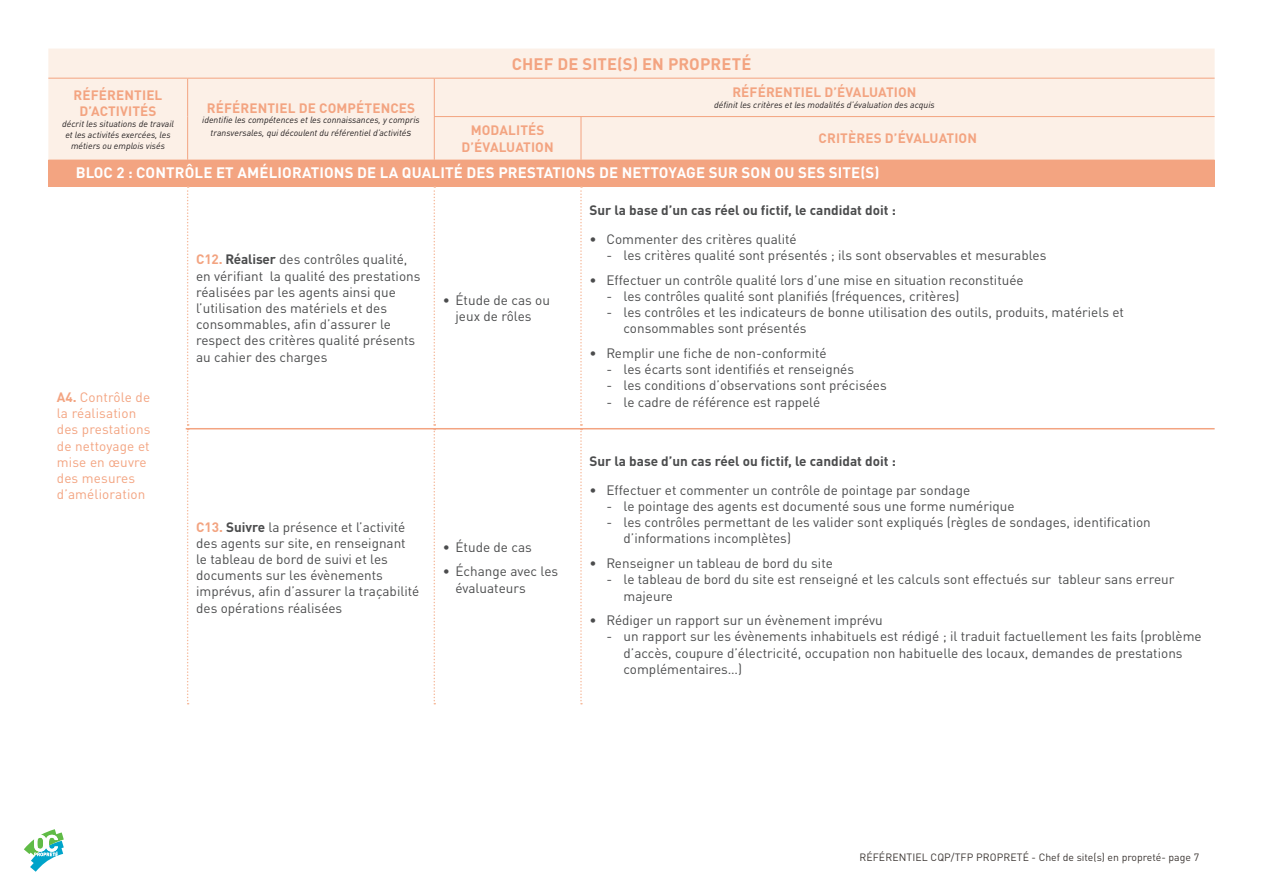
<style>
.page{position:relative;width:1263px;height:893px;background:#fff}
.page>*{position:absolute;margin:0;border:0;box-sizing:border-box;transform-origin:0 0}
.t1{font:700 16.5px "DIN Pro";letter-spacing:.01em;color:#f3a481}
.t2{font:700 15px "DIN Pro";letter-spacing:.01em;color:#fff}
.t3{font:13.5px/16.2px "DIN Pro";color:#4b4c4d}
.t4{font:700 13.5px "DIN Pro";letter-spacing:.01em;color:#f3a481}
.t5{font:13.5px/16.2px "DIN Pro";letter-spacing:.01em;color:#f3a481}
.t6{font:700 13.5px "DIN Pro";color:#4b4c4d}
.t7{font:10.5px "DIN Pro";letter-spacing:.005em;color:#3b3532}
.t8{font:italic 9px/10.8px "DIN Pro";color:#231f20;text-align:center}
.s1{font-size:10.5px}
.s2{font-weight:700}
.s3{font-weight:700;color:#f3a481}
</style>
<div class="page">
<svg style="left:24px;top:829px;width:40px;height:43px"></svg>
<div style="left:48px;top:49px;width:1166px;height:111px;background:#fcf0e7"></div>
<div style="left:48px;top:160px;width:1166px;height:26px;background:#f3a481"></div>
<svg style="left:187px;top:186px;width:2px;height:518px"></svg>
<svg style="left:433px;top:186px;width:2px;height:518px"></svg>
<svg style="left:580px;top:186px;width:2px;height:518px"></svg>
<hr style="left:581px;top:117px;width:1px;height:43px;background:#f3a481">
<hr style="left:434px;top:78px;width:147px;height:1px;background:#f3a481">
<hr style="left:581px;top:78px;width:633px;height:1px;background:#f3a481">
<hr style="left:434px;top:116px;width:147px;height:1px;background:#f3a481">
<hr style="left:581px;top:116px;width:633px;height:1px;background:#f3a481">
<hr style="left:48px;top:78px;width:140px;height:1px;background:#f3a481">
<hr style="left:188px;top:78px;width:246px;height:1px;background:#f3a481">
<hr style="left:187px;top:79px;width:1px;height:38px;background:#f3a481">
<hr style="left:434px;top:79px;width:1px;height:37px;background:#f3a481">
<hr style="left:187px;top:117px;width:1px;height:43px;background:#f3a481">
<hr style="left:434px;top:117px;width:1px;height:43px;background:#f3a481">
<hr style="left:186px;top:428px;width:1028px;height:1px;background:#f3a481">
<p class="t1" style="left:512px;top:50px;width:241px">CHEF DE SITE(S) EN PROPRETÉ</p>
<p class="t4" style="left:732px;top:81px;width:186px">RÉFÉRENTIEL D’ÉVALUATION</p>
<p class="t8" style="left:714px;top:98px;width:222px">définit les critères et les modalités d’évaluation des acquis</p>
<p class="t4" style="left:74px;top:84px;width:90px">RÉFÉRENTIEL</p>
<p class="t4" style="left:79px;top:100px;width:79px">D’ACTIVITÉS</p>
<p class="t8" style="left:62px;top:117px;width:113px">décrit les situations de travail et les activités exercées, les métiers ou emplois visés</p>
<p class="t4" style="left:207px;top:96px;width:210px">RÉFÉRENTIEL DE COMPÉTENCES</p>
<p class="t8" style="left:202px;top:113px;width:219px;line-height:12.6px">identifie les compétences et les connaissances, y compris transversales, qui découlent du référentiel d’activité<span class="s1">s</span></p>
<p class="t4" style="left:471px;top:119px;width:75px">MODALITÉS</p>
<p class="t4" style="left:462px;top:135px;width:94px">D’ÉVALUATION</p>
<p class="t4" style="left:818px;top:127px;width:160px">CRITÈRES D’ÉVALUATION</p>
<p class="t2" style="left:76px;top:160px;width:805px">BLOC 2 : CONTRÔLE ET AMÉLIORATIONS DE LA QUALITÉ DES PRESTATIONS DE NETTOYAGE SUR SON OU SES SITE(S)</p>
<p class="t5" style="left:57px;top:388px;width:95px"><span class="s2">A4.</span> Contrôle de la réalisation des prestations de nettoyage et mise en œuvre des mesures d’amélioration</p>
<p class="t3" style="left:196px;top:250px;width:226px"><span class="s3">C12.</span> <span class="s2">Réaliser</span> des contrôles qualité, en vérifiant la qualité des prestations réalisées par les agents ainsi que l’utilisation des matériels et des consommables, afin d’assurer le respect des critères qualité présents au cahier des charges</p>
<p class="t3" style="left:443px;top:291px;width:109px;text-align:center">• Étude de cas ou jeux de rôles</p>
<p class="t3" style="left:196px;top:517px;width:225px"><span class="s3">C13.</span> <span class="s2">Suivre</span> la présence et l’activité des agents sur site, en renseignant le tableau de bord de suivi et les documents sur les évènements imprévus, afin d’assurer la traçabilité des opérations réalisées</p>
<p class="t3" style="left:443px;top:537px;width:91px">• Étude de cas</p>
<p class="t3" style="left:456px;top:562px;width:104px;text-indent:-13px">• Échange avec les évaluateurs</p>
<p class="t6" style="left:589px;top:199px;width:308px">Sur la base d’un cas réel ou fictif, le candidat doit :</p>
<p class="t3" style="left:589px;top:230px;width:209px">• Commenter des critères qualité</p>
<p class="t3" style="left:606px;top:246px;width:441px">- les critères qualité sont présentés ; ils sont observables et mesurables</p>
<p class="t3" style="left:589px;top:270px;width:436px">• Effectuer un contrôle qualité lors d’une mise en situation reconstituée</p>
<p class="t3" style="left:606px;top:287px;width:355px">- les contrôles qualité sont planifiés (fréquences, critères)</p>
<p class="t3" style="left:623px;top:303px;width:502px;text-indent:-17px">- les contrôles et les indicateurs de bonne utilisation des outils, produits, matériels et consommables sont présentés</p>
<p class="t3" style="left:589px;top:344px;width:239px">• Remplir une fiche de non-conformité</p>
<p class="t3" style="left:606px;top:360px;width:249px">- les écarts sont identifiés et renseignés</p>
<p class="t3" style="left:606px;top:376px;width:282px">- les conditions d’observations sont précisées</p>
<p class="t3" style="left:606px;top:392px;width:215px">- le cadre de référence est rappelé</p>
<p class="t6" style="left:589px;top:450px;width:308px">Sur la base d’un cas réel ou fictif, le candidat doit :</p>
<p class="t3" style="left:589px;top:480px;width:382px">• Effectuer et commenter un contrôle de pointage par sondage</p>
<p class="t3" style="left:606px;top:497px;width:410px">- le pointage des agents est documenté sous une forme numérique</p>
<p class="t3" style="left:623px;top:513px;width:529px;text-indent:-17px">- les contrôles permettant de les valider sont expliqués (règles de sondages, identification d’informations incomplètes)</p>
<p class="t3" style="left:589px;top:554px;width:245px">• Renseigner un tableau de bord du site</p>
<p class="t3" style="left:623px;top:570px;width:552px;text-indent:-17px">- le tableau de bord du site est renseigné et les calculs sont effectués sur tableur sans erreur majeure</p>
<p class="t3" style="left:589px;top:611px;width:295px">• Rédiger un rapport sur un évènement imprévu</p>
<p class="t3" style="left:623px;top:627px;width:580px;text-indent:-17px">- un rapport sur les évènements inhabituels est rédigé ; il traduit factuellement les faits (problème d’accès, coupure d’électricité, occupation non habituelle des locaux, demandes de prestations complémentaires…)</p>
<p class="t7" style="left:859px;top:849px;width:341px">RÉFÉRENTIEL CQP/TFP PROPRETÉ - Chef de site(s) en propreté- page 7</p>
</div>
